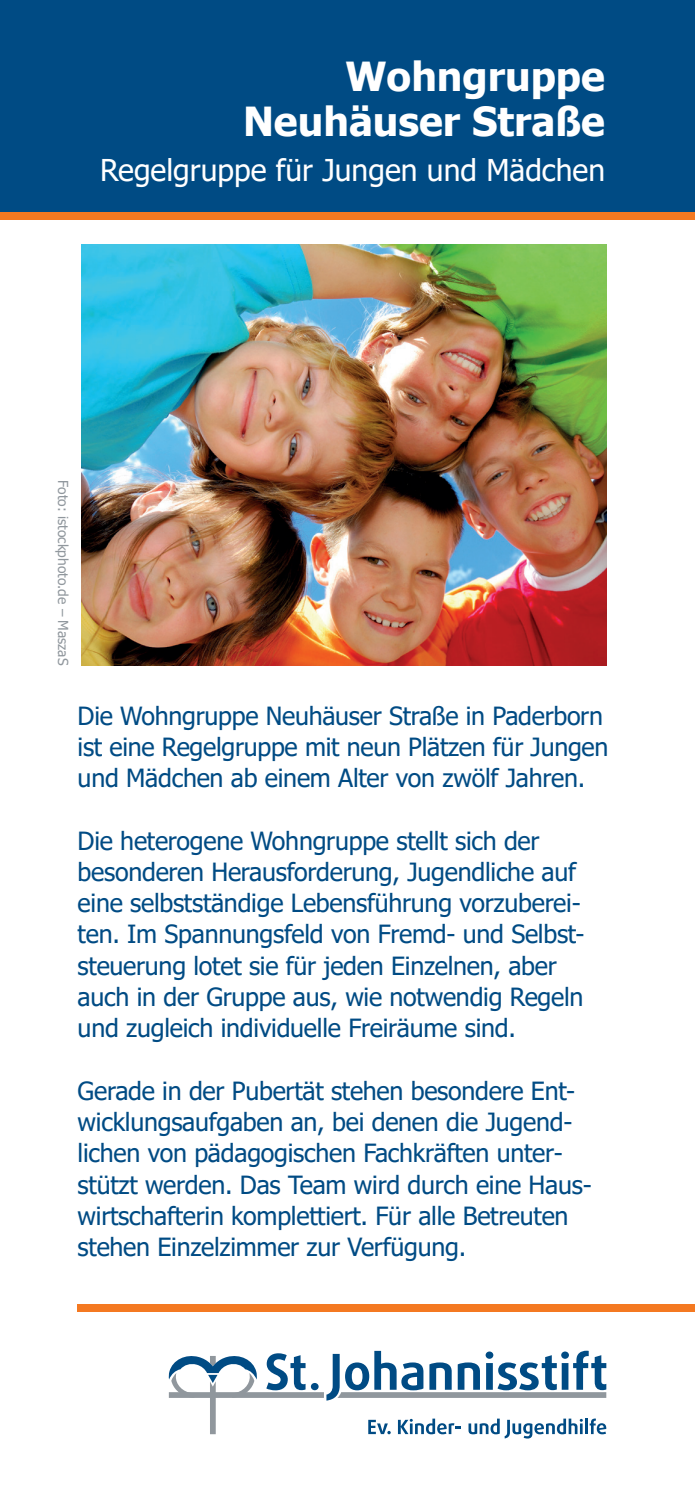
<style>
.page{position:relative;width:695px;height:1489px;background:#fff}
.page>*{position:absolute;margin:0;border:0;box-sizing:border-box;transform-origin:0 0}
.Titelseite_Untertite{font:700 40px "Tahoma";color:#fff}
.Titelseite_Untertite-2{font:30px "Tahoma";color:#fff}
.Rückseite_Titel{font:25px/31.2px "Tahoma";letter-spacing:-.01em;color:#004b84}
.Rückseite_Titel-2{font:13.75px "Tahoma";color:#90979d}
</style>
<div class="page">
<div style="left:0;top:0;width:694px;height:213px;background:#004b84"></div>
<div style="left:0;top:213px;width:694px;height:7px;background:#f47921"></div>
<div style="left:78px;top:1304px;width:616px;height:7px;background:#f47921"></div>
<svg style="left:168px;top:1350px;width:438px;height:88px"></svg>
<img style="left:81px;top:244px;width:525px;height:421px">
<p class="Titelseite_Untertite" style="left:345px;top:48px;width:261px">Wohngruppe</p>
<p class="Titelseite_Untertite" style="left:243px;top:93px;width:363px">Neuhäuser Straße</p>
<p class="Titelseite_Untertite-2" style="left:100px;top:150px;width:506px">Regelgruppe für Jungen und Mädchen</p>
<p class="Rückseite_Titel-2" style="left:72px;top:480px;width:186px;rotate:90deg">Foto: istockphoto.de – MaszaS</p>
<p class="Rückseite_Titel" style="left:78px;top:701px;width:532px">Die Wohngruppe Neuhäuser Straße in Paderborn ist eine Regelgruppe mit neun Plätzen für Jungen und Mädchen ab einem Alter von zwölf Jahren.</p>
<p class="Rückseite_Titel" style="left:78px;top:826px;width:508px">Die heterogene Wohngruppe stellt sich der besonderen Herausforderung, Jugendliche auf eine selbstständige Lebensführung vorzuberei&shy;ten. Im Spannungsfeld von Fremd- und Selbst&shy;steuerung lotet sie für jeden Einzelnen, aber auch in der Gruppe aus, wie notwendig Regeln und zugleich individuelle Freiräume sind.</p>
<p class="Rückseite_Titel" style="left:78px;top:1076px;width:515px">Gerade in der Pubertät stehen besondere Ent&shy;wicklungsaufgaben an, bei denen die Jugend&shy;lichen von pädagogischen Fachkräften unter&shy;stützt werden. Das Team wird durch eine Haus&shy;wirtschafterin komplettiert. Für alle Betreuten stehen Einzelzimmer zur Verfügung.</p>
</div>
